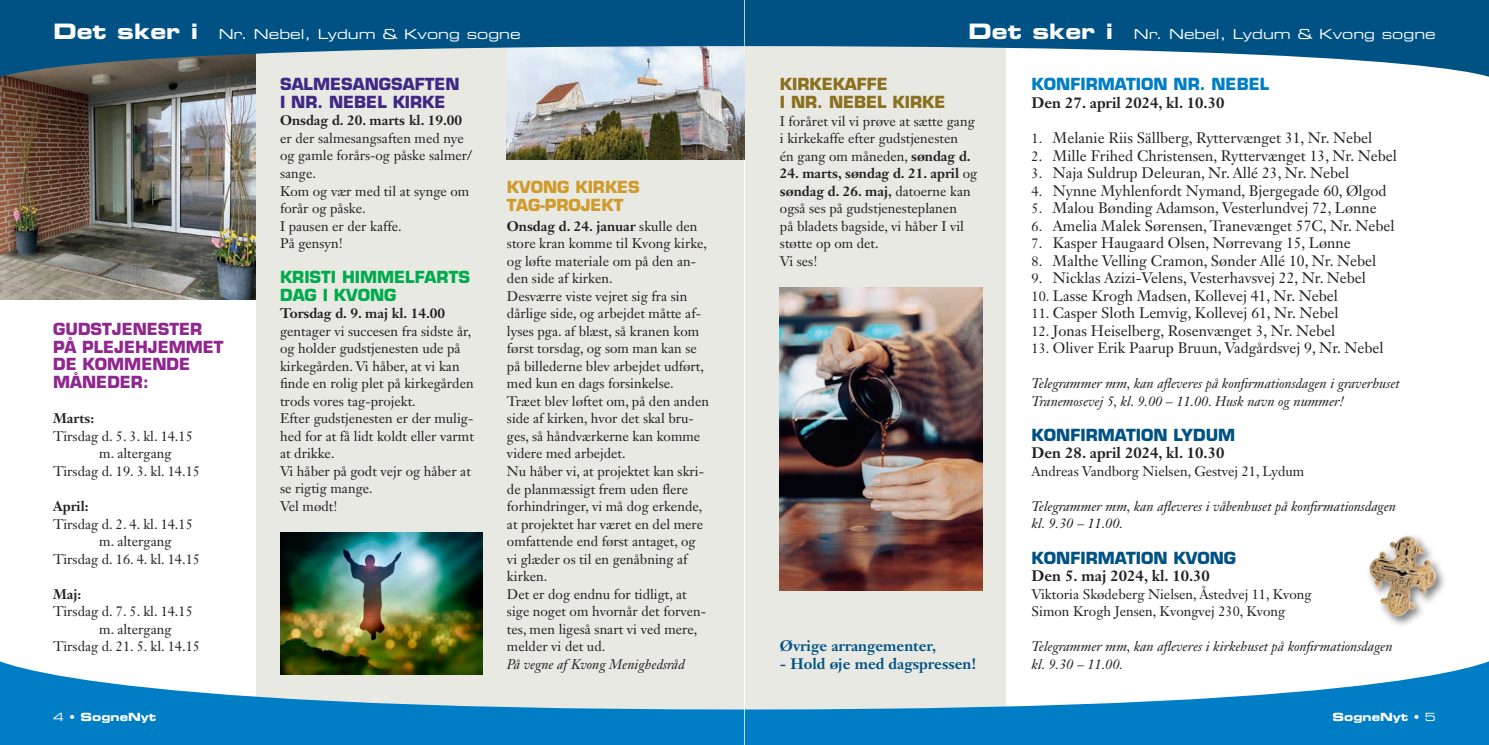
<style>
.page{position:relative;width:1489px;height:745px;background:#fff}
.page>*{position:absolute;margin:0;border:0;box-sizing:border-box;transform-origin:0 0}
.t1{font:700 16.25px/17.5px "Eurostile LT Std";color:#90268f}
.t2{font:700 16.25px "Eurostile LT Std";color:#005285}
.t3{font:700 16.25px/17.5px "Eurostile LT Std";color:#402886}
.t4{font:700 16.25px/17.5px "Eurostile LT Std";color:#00ab4d}
.t5{font:700 16.25px/17.5px "Eurostile LT Std";color:#8a701f}
.t6{font:700 16.25px/17.5px "Eurostile LT Std";color:#cf9b2a}
.t7{font:700 16.25px "Eurostile LT Std";color:#007ec5}
.t8{font:15px "Janson Text LT Std";color:#231f20}
.t9{font:700 15px "Janson Text LT Std";color:#231f20}
.t10{font:700 15px "Janson Text LT Std";color:#005285}
.t11{font:13.75px/17.5px "Janson Text LT Std";color:#231f20}
.t12{font:italic 13.75px/17.5px "Janson Text LT Std";color:#231f20}
.t13{font:13.75px "Eurostile LT Std Ex 2";color:#fff}
.t14{font:700 13.75px "Janson Text LT Std";color:#231f20}
.t15{font:11.25px "Eurostile LT Std Bold Ex 2";color:#fff}
.s1{font-family:"Eurostile LT Std Bold Ex 2";font-size:21.25px}
.s2{font-weight:700}
.s3{font-size:13.75px}
.s4{font-family:"Eurostile LT Std Ex 2"}
</style>
<div class="page">
<div style="left:0;top:0;width:744px;height:744px;background:#e9e9e3"></div>
<div style="left:744px;top:0;width:744px;height:744px;background:#e9e9e3"></div>
<div style="left:1006px;top:0;width:482px;height:744px;background:#fff"></div>
<div style="left:0;top:0;width:255px;height:707px;background:#fff"></div>
<img style="left:0;top:81px;width:255px;height:218px">
<img style="left:1369px;top:535px;width:76px;height:89px">
<img style="left:280px;top:532px;width:202px;height:124px">
<img style="left:507px;top:81px;width:237px;height:78px">
<img style="left:780px;top:287px;width:201px;height:303px">
<svg style="left:0;top:0;width:744px;height:81px;fill:#005285"></svg>
<svg style="left:0;top:656px;width:744px;height:88px;fill:#007ec5"></svg>
<svg style="left:744px;top:0;width:744px;height:81px;fill:#005285"></svg>
<svg style="left:744px;top:656px;width:744px;height:88px;fill:#007ec5"></svg>
<p class="t13" style="left:53px;top:25px;width:469px"><span class="s1">Det sker i</span> Nr. Nebel, Lydum &amp; Kvong sogne</p>
<p class="t13" style="left:968px;top:25px;width:469px"><span class="s1">Det sker i</span> Nr. Nebel, Lydum &amp; Kvong sogne</p>
<p class="t1" style="left:53px;top:320px;width:172px">GUDSTJENESTER<br>PÅ PLEJEHJEMMET<br>DE KOMMENDE<br>MÅNEDER:</p>
<p class="t14" style="left:53px;top:409px;width:42px">Marts:</p>
<p class="t11" style="left:53px;top:427px;width:141px">Tirsdag d. 5. 3. kl. 14.15</p>
<p class="t11" style="left:99px;top:444px;width:74px">m. altergang</p>
<p class="t11" style="left:53px;top:462px;width:148px">Tirsdag d. 19. 3. kl. 14.15</p>
<p class="t14" style="left:53px;top:497px;width:37px">April:</p>
<p class="t11" style="left:53px;top:514px;width:141px">Tirsdag d. 2. 4. kl. 14.15</p>
<p class="t11" style="left:99px;top:532px;width:74px">m. altergang</p>
<p class="t11" style="left:53px;top:549px;width:148px">Tirsdag d. 16. 4. kl. 14.15</p>
<p class="t14" style="left:53px;top:584px;width:30px">Maj:</p>
<p class="t11" style="left:53px;top:602px;width:141px">Tirsdag d. 7. 5. kl. 14.15</p>
<p class="t11" style="left:99px;top:619px;width:74px">m. altergang</p>
<p class="t11" style="left:53px;top:637px;width:148px">Tirsdag d. 21. 5. kl. 14.15</p>
<p class="t3" style="left:280px;top:75px;width:181px">SALMESANGSAFTEN<br>I NR. NEBEL KIRKE</p>
<p class="t14" style="left:280px;top:111px;width:184px">Onsdag d. 20. marts kl. 19.00</p>
<p class="t11" style="left:280px;top:129px;width:194px">er der salmesangsaften med nye og gamle forårs-og påske salmer/ sange.<br>Kom og vær med til at synge om forår og påske.<br>I pausen er der kaffe.<br>På gensyn!</p>
<p class="t4" style="left:280px;top:268px;width:192px">KRISTI HIMMELFARTS<br>DAG I KVONG</p>
<p class="t14" style="left:280px;top:304px;width:167px">Torsdag d. 9. maj kl. 14.00</p>
<p class="t11" style="left:280px;top:322px;width:195px">gentager vi succesen fra sidste år, og holder gudstjenesten ude på kirkegården. Vi håber, at vi kan finde en rolig plet på kirkegården trods vores tag-projekt.<br>Efter gudstjenesten er der mulig&shy;hed for at få lidt koldt eller varmt at drikke.<br>Vi håber på godt vejr og håber at se rigtig mange.<br>Vel mødt!</p>
<p class="t6" style="left:507px;top:178px;width:134px">KVONG KIRKES<br>TAG-PROJEKT</p>
<p class="t11" style="left:507px;top:217px;width:203px"><span class="s2">Onsdag d. 24. januar</span> skulle den store kran komme til Kvong kirke, og løfte materiale om på den an&shy;den side af kirken.<br>Desværre viste vejret sig fra sin dårlige side, og arbejdet måtte af&shy;lyses pga. af blæst, så kranen kom først torsdag, og som man kan se på billederne blev arbejdet udført, med kun en dags forsinkelse.<br>Træet blev løftet om, på den anden side af kirken, hvor det skal bru&shy;ges, så håndværkerne kan komme videre med arbejdet.<br>Nu håber vi, at projektet kan skri&shy;de planmæssigt frem uden flere forhindringer, vi må dog erkende, at projektet har været en del mere omfattende end først antaget, og vi glæder os til en genåbning af kirken.<br>Det er dog endnu for tidligt, at sige noget om hvornår det forven&shy;tes, men ligeså snart vi ved mere, melder vi det ud.</p>
<p class="t12" style="left:507px;top:655px;width:179px">På vegne af Kvong Menighedsråd</p>
<p class="t5" style="left:780px;top:75px;width:167px">KIRKEKAFFE<br>I NR. NEBEL KIRKE</p>
<p class="t11" style="left:780px;top:112px;width:196px">I foråret vil vi prøve at sætte gang i kirkekaffe efter gudstjenesten én gang om måneden, <span class="s2">søndag d.</span></p>
<p class="t11" style="left:780px;top:164px;width:199px"><span class="s2">24. marts, søndag d. 21. april</span> og <span class="s2">søndag d. 26. maj,</span> datoerne kan også ses på gudstjenesteplanen<br>på bladets bagside, vi håber I vil støtte op om det.<br>Vi ses!</p>
<p class="t10" style="left:780px;top:635px;width:158px">Øvrige arrangementer,</p>
<p class="t10" style="left:780px;top:653px;width:198px">- Hold øje med dagspressen!</p>
<p class="t7" style="left:1031px;top:74px;width:239px">KONFIRMATION NR. NEBEL</p>
<p class="t9" style="left:1031px;top:93px;width:194px">Den 27. april 2024, kl. 10.30</p>
<p class="t8" style="left:1031px;top:128px;width:342px"><span class="s3">1.</span> Melanie Riis Sällberg, Ryttervænget 31, Nr. Nebel</p>
<p class="t8" style="left:1031px;top:146px;width:367px"><span class="s3">2.</span> Mille Frihed Christensen, Ryttervænget 13, Nr. Nebel</p>
<p class="t8" style="left:1031px;top:163px;width:319px"><span class="s3">3.</span> Naja Suldrup Deleuran, Nr. Allé 23, Nr. Nebel</p>
<p class="t8" style="left:1031px;top:181px;width:356px"><span class="s3">4.</span> Nynne Myhlenfordt Nymand, Bjergegade 60, Ølgod</p>
<p class="t8" style="left:1031px;top:198px;width:347px"><span class="s3">5.</span> Malou Bønding Adamson, Vesterlundvej 72, Lønne</p>
<p class="t8" style="left:1031px;top:216px;width:364px"><span class="s3">6.</span> Amelia Malek Sørensen, Tranevænget 57C, Nr. Nebel</p>
<p class="t8" style="left:1031px;top:233px;width:321px"><span class="s3">7.</span> Kasper Haugaard Olsen, Nørrevang 15, Lønne</p>
<p class="t8" style="left:1031px;top:251px;width:346px"><span class="s3">8.</span> Malthe Velling Cramon, Sønder Allé 10, Nr. Nebel</p>
<p class="t8" style="left:1031px;top:268px;width:336px"><span class="s3">9.</span> Nicklas Azizi-Velens, Vesterhavsvej 22, Nr. Nebel</p>
<p class="t8" style="left:1031px;top:286px;width:308px"><span class="s3">10.</span> Lasse Krogh Madsen, Kollevej 41, Nr. Nebel</p>
<p class="t8" style="left:1031px;top:303px;width:308px"><span class="s3">11.</span> Casper Sloth Lemvig, Kollevej 61, Nr. Nebel</p>
<p class="t8" style="left:1031px;top:321px;width:305px"><span class="s3">12.</span> Jonas Heiselberg, Rosenvænget 3, Nr. Nebel</p>
<p class="t8" style="left:1031px;top:338px;width:353px"><span class="s3">13.</span> Oliver Erik Paarup Bruun, Vadgårdsvej 9, Nr. Nebel</p>
<p class="t12" style="left:1031px;top:374px;width:370px">Telegrammer mm, kan afleveres på konfirmationsdagen i graverhuset<br>Tranemosevej 5, kl. 9.00 – 11.00. Husk navn og nummer!</p>
<p class="t2" style="left:1031px;top:424px;width:205px">KONFIRMATION LYDUM</p>
<p class="t9" style="left:1031px;top:443px;width:194px">Den 28. april 2024, kl. 10.30</p>
<p class="t11" style="left:1031px;top:462px;width:274px">Andreas Vandborg Nielsen, Gestvej 21, Lydum</p>
<p class="t12" style="left:1031px;top:497px;width:366px">Telegrammer mm, kan afleveres i våbenhuset på konfirmationsdagen kl. 9.30 – 11.00.</p>
<p class="t2" style="left:1031px;top:547px;width:206px">KONFIRMATION KVONG</p>
<p class="t9" style="left:1031px;top:565px;width:180px">Den 5. maj 2024, kl. 10.30</p>
<p class="t11" style="left:1031px;top:584px;width:281px">Viktoria Skødeberg Nielsen, Åstedvej 11, Kvong<br>Simon Krogh Jensen, Kvongvej 230, Kvong</p>
<p class="t12" style="left:1031px;top:637px;width:362px">Telegrammer mm, kan afleveres i kirkehuset på konfirmationsdagen kl. 9.30 – 11.00.</p>
<p class="t15" style="left:53px;top:708px;width:105px"><span class="s4">4 •</span> SogneNyt</p>
<p class="t15" style="left:1332px;top:708px;width:105px">SogneNyt <span class="s4">• 5</span></p>
</div>
